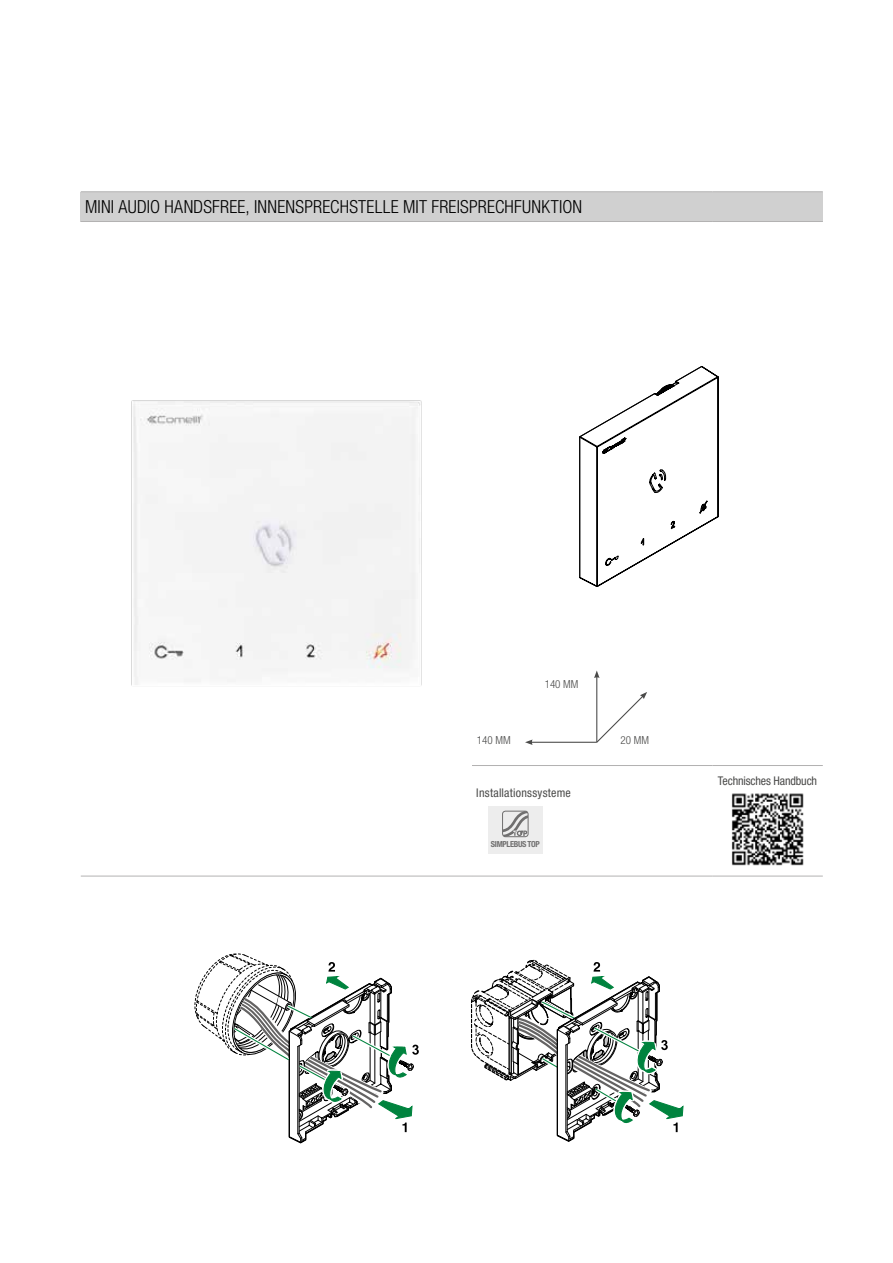
<style>
.page{position:relative;width:893px;height:1263px;background:#fff}
.page>*{position:absolute;margin:0;border:0;box-sizing:border-box;transform-origin:0 0}
.t1{font:300 condensed 18px "Helvetica Neue LTW1 G";letter-spacing:.01em;color:#000}
.t2{font:condensed 12px "Helvetica Neue LTW1 G";letter-spacing:.01em;color:#4a4a49}
.t3{font:condensed 12px "Helvetica Neue LTW1 G";letter-spacing:-.015em;color:#4a4a49}
.t4{font:300 condensed 11.1px "Helvetica Neue LTW1 G";color:#4a4a49}
.t5{font:700 condensed 8.4px "Helvetica Neue LTW1 G";letter-spacing:-.04em;color:#706f6f}
</style>
<div class="page">
<div style="left:81px;top:192px;width:742px;height:29px;background:#d0d0d0"></div>
<hr style="left:472px;top:765px;width:240px;height:1px;background:#b3b2b2">
<hr style="left:712px;top:765px;width:111px;height:1px;background:#b3b2b2">
<hr style="left:472px;top:876px;width:240px;height:1px;background:#b3b2b2">
<hr style="left:712px;top:876px;width:111px;height:1px;background:#b3b2b2">
<hr style="left:81px;top:876px;width:391px;height:1px;background:#b3b2b2">
<hr style="left:81px;top:191px;width:391px;height:1px;background:#b3b2b2">
<hr style="left:472px;top:191px;width:240px;height:1px;background:#b3b2b2">
<hr style="left:712px;top:191px;width:111px;height:1px;background:#b3b2b2">
<hr style="left:81px;top:221px;width:391px;height:1px;background:#b3b2b2">
<hr style="left:472px;top:221px;width:240px;height:1px;background:#b3b2b2">
<hr style="left:712px;top:221px;width:111px;height:1px;background:#b3b2b2">
<div style="left:131px;top:400px;width:291px;height:286px;background:#f3f3f3"></div>
<svg style="left:579px;top:366px;width:140px;height:221px"></svg>
<div style="left:488px;top:806px;width:54px;height:47px;background:#ededed"></div>
<div style="left:502px;top:811px;width:26px;height:26px;border:1px solid #706f6f;border-radius:3px"></div>
<svg style="left:503px;top:811px;width:25px;height:26px"></svg>
<img style="left:731px;top:793px;width:73px;height:73px">
<svg style="left:194px;top:953px;width:225px;height:190px"></svg>
<svg style="left:471px;top:959px;width:213px;height:183px"></svg>
<hr style="left:531px;top:742px;width:65px;height:1px;background:#4a4a49">
<svg style="left:525px;top:739px;width:8px;height:6px"></svg>
<hr style="left:596px;top:676px;width:1px;height:66px;background:#4a4a49">
<svg style="left:594px;top:670px;width:6px;height:8px"></svg>
<svg style="left:595px;top:692px;width:52px;height:51px"></svg>
<p class="t1" style="left:85px;top:196px;width:499px">MINI AUDIO HANDSFREE, INNENSPRECHSTELLE MIT FREISPRECHFUNKTION</p>
<p class="t4" style="left:477px;top:733px;width:35px">140 MM</p>
<p class="t4" style="left:545px;top:677px;width:35px">140 MM</p>
<p class="t2" style="left:476px;top:785px;width:96px">Installationssysteme</p>
<p class="t5" style="left:491px;top:839px;width:50px">SIMPLEBUS TOP</p>
<p class="t4" style="left:621px;top:733px;width:30px">20 MM</p>
<p class="t3" style="left:718px;top:773px;width:101px">Technisches Handbuch</p>
</div>
